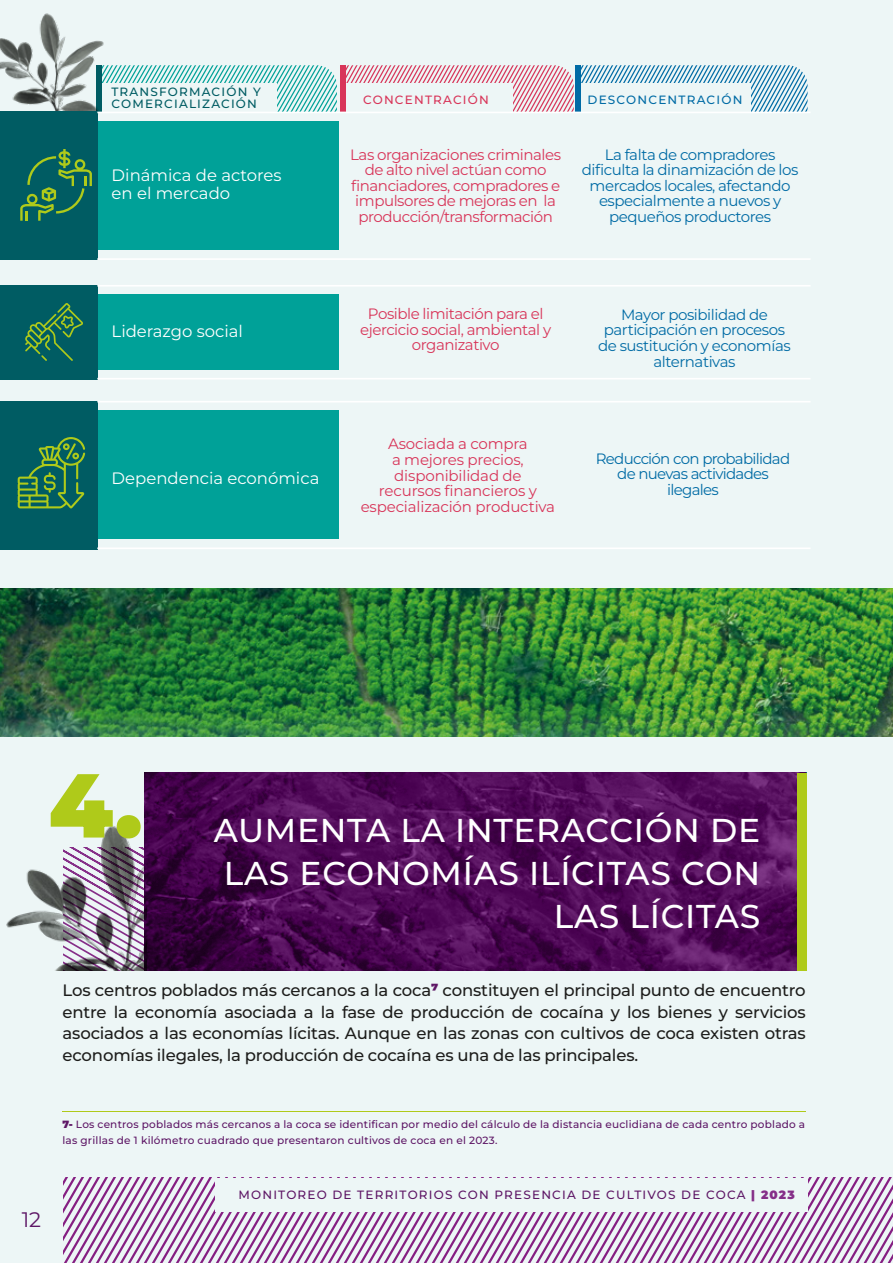
<style>
.page{position:relative;width:893px;height:1263px;background:#edf6f6}
.page>*{position:absolute;margin:0;border:0;box-sizing:border-box;transform-origin:0 0}
.t1{font:900 90.6px "Montserrat";color:#afca1a}
.t2{font:500 33px/42.6px "Montserrat";letter-spacing:.02em;color:#fff;text-align:right}
.t3{font:21px "Montserrat";color:#5e1766}
.t4{font:500 16.5px/21.6px "Montserrat";letter-spacing:-.01em;color:#1d1d1b;text-align:justify}
.t5{font:16.5px/18.6px "Montserrat";color:#fff}
.t6{font:15px/15.6px "Montserrat";letter-spacing:-.03em;color:#006ba5;text-align:center}
.t7{font:15px/15.6px "Montserrat";letter-spacing:-.03em;color:#d83559;text-align:center}
.t8{font:15px/15.6px "Montserrat";letter-spacing:-.01em;color:#d83559;text-align:center}
.t9{font:15px/15.6px "Montserrat";letter-spacing:-.05em;color:#006ba5;text-align:center}
.t10{font:500 12px "Montserrat";letter-spacing:.1em;color:#5e1766}
.t11{font:500 12px/11.4px "Montserrat";letter-spacing:.1em;color:#005c63}
.t12{font:500 12px "Montserrat";letter-spacing:.1em;color:#006ba5}
.t13{font:500 12px "Montserrat";letter-spacing:.1em;color:#d83559}
.t14{font:500 10.5px/15.6px "Montserrat";letter-spacing:.02em;color:#5e1766}
.s1{font-weight:900;color:#5e1766}
.s2{font-weight:900}
.s3{font-weight:900;color:#852e88}
</style>
<div class="page">
<svg style="left:684px;top:1178px;width:209px;height:85px"></svg>
<svg style="left:64px;top:1178px;width:620px;height:85px"></svg>
<div style="left:216px;top:1178px;width:592px;height:34px;background:#edf6f6"></div>
<img style="left:0;top:589px;width:893px;height:148px">
<div style="left:87px;top:121px;width:252px;height:128px;background:#00a198"></div>
<svg style="left:131px;top:65px;width:677px;height:47px"></svg>
<div style="left:581px;top:84px;width:169px;height:28px;background:#edf6f6"></div>
<div style="left:340px;top:65px;width:6px;height:47px;background:#d83559"></div>
<div style="left:101px;top:84px;width:175px;height:28px;background:#edf6f6"></div>
<div style="left:576px;top:65px;width:5px;height:47px;background:#006ba5"></div>
<div style="left:87px;top:411px;width:252px;height:128px;background:#00a198"></div>
<div style="left:87px;top:294px;width:252px;height:76px;background:#00a198"></div>
<img style="left:0;top:13px;width:131px;height:116px">
<div style="left:0;top:112px;width:97px;height:148px;background:#005c63"></div>
<hr style="left:97px;top:112px;width:714px;height:1px;background:#fff">
<div style="left:0;top:285px;width:97px;height:94px;background:#005c63"></div>
<hr style="left:97px;top:285px;width:714px;height:2px;background:#fff">
<hr style="left:97px;top:378px;width:714px;height:1px;background:#fff">
<hr style="left:97px;top:258px;width:714px;height:2px;background:#fff">
<div style="left:0;top:401px;width:97px;height:148px;background:#005c63"></div>
<hr style="left:97px;top:401px;width:714px;height:1px;background:#fff">
<hr style="left:97px;top:547px;width:714px;height:2px;background:#fff">
<svg style="left:20px;top:149px;width:72px;height:72px"></svg>
<svg style="left:25px;top:303px;width:58px;height:58px"></svg>
<svg style="left:18px;top:437px;width:67px;height:71px"></svg>
<svg style="left:145px;top:772px;width:652px;height:198px;background:#4d0a54"></svg>
<img style="left:6px;top:820px;width:141px;height:150px">
<hr style="left:63px;top:1111px;width:742px;height:1px;background:#afca1a">
<div style="left:797px;top:772px;width:9px;height:198px;background:#afca1a"></div>
<p class="t11" style="left:111px;top:86px;width:151px">TRANSFORMACIÓN Y<br>COMERCIALIZACIÓN</p>
<p class="t5" style="left:112px;top:165px;width:171px">Dinámica de actores en el mercado</p>
<p class="t5" style="left:112px;top:321px;width:133px">Liderazgo social</p>
<p class="t5" style="left:112px;top:468px;width:209px">Dependencia económica</p>
<p class="t13" style="left:363px;top:91px;width:127px">CONCENTRACIÓN</p>
<p class="t12" style="left:588px;top:91px;width:156px">DESCONCENTRACIÓN</p>
<p class="t7" style="left:350px;top:146px;width:212px">Las organizaciones criminales de alto nivel actúan como financiadores, compradores e impulsores de mejoras en la producción/transformación</p>
<p class="t6" style="left:582px;top:146px;width:218px">La falta de compradores dificulta la dinamización de los mercados locales, afectando especialmente a nuevos y pequeños productores</p>
<p class="t7" style="left:360px;top:306px;width:193px">Posible limitación para el ejercicio social, ambiental y organizativo</p>
<p class="t6" style="left:598px;top:306px;width:194px">Mayor posibilidad de participación en procesos de sustitución y economías alternativas</p>
<p class="t8" style="left:361px;top:436px;width:196px">Asociada a compra<br>a mejores precios, disponibilidad de<br>recursos financieros y especialización productiva</p>
<p class="t9" style="left:596px;top:450px;width:196px">Reducción con probabilidad de nuevas actividades ilegales</p>
<h1 class="t1" style="left:49px;top:737px;width:95px">4.</h1>
<h2 class="t2" style="left:214px;top:808px;width:548px">AUMENTA LA INTERACCIÓN DE<br>LAS ECONOMÍAS ILÍCITAS CON<br>LAS LÍCITAS</h2>
<p class="t4" style="left:62px;top:979px;width:745px">Los centros poblados más cercanos a la coca<span class="s1">⁷</span> constituyen el principal punto de encuentro entre la economía asociada a la fase de producción de cocaína y los bienes y servicios asociados a las economías lícitas. Aunque en las zonas con cultivos de coca existen otras economías ilegales, la producción de cocaína es una de las principales.</p>
<p class="t3" style="left:22px;top:1205px;width:21px">12</p>
<p class="t14" style="left:62px;top:1116px;width:744px"><span class="s2">7-</span> Los centros poblados más cercanos a la coca se identifican por medio del cálculo de la distancia euclidiana de cada centro poblado a las grillas de 1 kilómetro cuadrado que presentaron cultivos de coca en el 2023.</p>
<p class="t10" style="left:238px;top:1187px;width:558px">MONITOREO DE TERRITORIOS CON PRESENCIA DE CULTIVOS DE COCA <span class="s3">| 2023</span></p>
</div>
